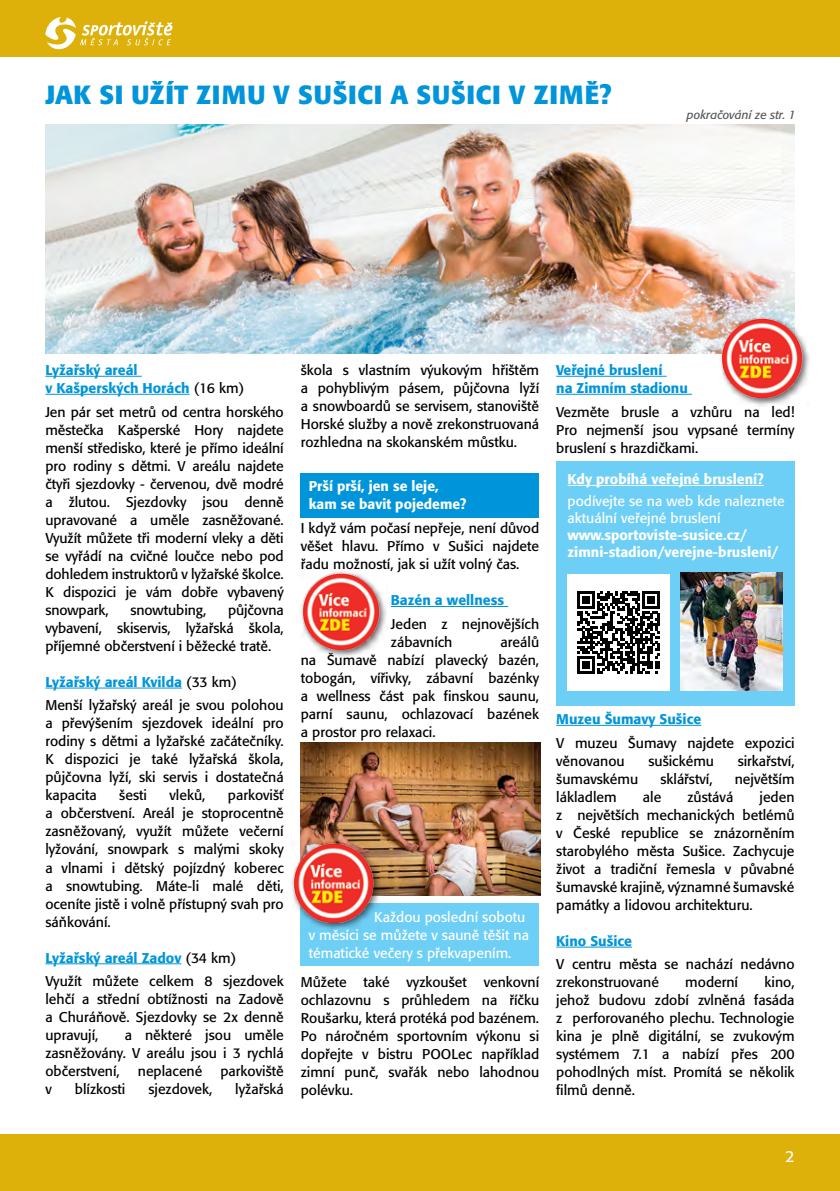
<style>
.page{position:relative;width:840px;height:1191px;background:#fff}
.page>*{position:absolute;margin:0;border:0;box-sizing:border-box;transform-origin:0 0}
.t1{font:700 26px "Formata CE";letter-spacing:.025em;color:#0095da}
.t2{font:16px "Formata CE";color:#fff}
.t3{font:14px/18px "Formata CE";color:#000;text-align:justify}
.t4{font:14px/18px "Formata CE";color:#fff}
.t5{font:500 14px/18px "Formata CE";color:#fff}
.t6{font:500 14px/18px "Formata CE";color:#0095da}
.t7{font:italic 12px "Formata CE";color:#58595b}
.s1{font-weight:400;color:#000}
.s2{font-weight:500;color:#0095da}
</style>
<div class="page">
<div style="left:0;top:0;width:839px;height:57px;background:#ddb00a"></div>
<svg style="left:45px;top:17px;width:127px;height:33px"></svg>
<div style="left:0;top:1134px;width:839px;height:57px;background:#ddb00a"></div>
<img style="left:45px;top:125px;width:749px;height:229px">
<hr style="left:45px;top:376px;width:97px;height:1px;background:#0095da">
<hr style="left:45px;top:394px;width:144px;height:1px;background:#0095da">
<hr style="left:45px;top:687px;width:137px;height:1px;background:#0095da">
<hr style="left:45px;top:963px;width:136px;height:1px;background:#0095da">
<hr style="left:390px;top:606px;width:118px;height:1px;background:#0095da">
<div style="left:300px;top:473px;width:239px;height:44px;background:#0095da"></div>
<img style="left:300px;top:743px;width:240px;height:152px">
<div style="left:300px;top:903px;width:239px;height:63px;background:#6dcff6"></div>
<hr style="left:556px;top:376px;width:110px;height:1px;background:#0095da">
<hr style="left:556px;top:394px;width:135px;height:1px;background:#0095da">
<hr style="left:556px;top:725px;width:145px;height:1px;background:#0095da">
<hr style="left:556px;top:946px;width:75px;height:1px;background:#0095da">
<div style="left:556px;top:461px;width:238px;height:245px;background:#6dcff6"></div>
<div style="left:567px;top:574px;width:102px;height:116px;background:#fff"></div>
<svg style="left:577px;top:591px;width:82px;height:82px"></svg>
<img style="left:680px;top:572px;width:102px;height:118px">
<hr style="left:567px;top:485px;width:196px;height:1px;background:#fff">
<div style="left:290px;top:840px;width:92px;height:91px;background:#000;opacity:.6"></div>
<img style="left:292px;top:840px;width:81px;height:82px">
<div style="left:718px;top:315px;width:92px;height:92px;background:#000;opacity:.6"></div>
<img style="left:720px;top:316px;width:81px;height:82px">
<div style="left:299px;top:569px;width:88px;height:89px;background:#000;opacity:.6"></div>
<img style="left:301px;top:570px;width:78px;height:79px">
<h1 class="t1" style="left:45px;top:80px;width:567px">JAK SI UŽÍT ZIMU V SUŠICI A SUŠICI V ZIMĚ?</h1>
<p class="t7" style="left:686px;top:109px;width:110px">pokračování ze str. 1</p>
<p class="t6" style="left:45px;top:361px;width:200px">Lyžařský areál<br>v Kašperských Horách <span class="s1">(16 km)</span></p>
<p class="t3" style="left:45px;top:403px;width:240px">Jen pár set metrů od centra horského městečka Kašperské Hory najdete menší středisko, které je přímo ideální pro rodiny s dětmi. V areálu najdete čtyři sjezdovky - červenou, dvě modré a žlutou. Sjezdovky jsou denně upravované a uměle zasněžované.<br>Využít můžete tři moderní vleky a děti se vyřádí na cvičné loučce nebo pod dohledem instruktorů v lyžařské školce.<br>K dispozici je vám dobře vybavený snowpark,</p>
<p class="t3" style="left:130px;top:601px;width:77px">snowtubing,</p>
<p class="t3" style="left:45px;top:601px;width:240px;text-indent:182px">půjčovna vybavení, skiservis, lyžařská škola, příjemné občerstvení i běžecké tratě.</p>
<p class="t3" style="left:45px;top:670px;width:240px;line-height:23.6px"><span class="s2">Lyžařský areál Kvilda</span> (33 km)<br>Menší lyžařský areál je svou polohou</p>
<p class="t3" style="left:45px;top:715px;width:240px">a převýšením sjezdovek ideální pro rodiny s dětmi a lyžařské začátečníky.<br>K dispozici je také lyžařská škola, půjčovna lyží, ski servis i dostatečná kapacita</p>
<p class="t3" style="left:119px;top:787px;width:29px">šesti</p>
<p class="t3" style="left:169px;top:787px;width:37px">vleků,</p>
<p class="t3" style="left:45px;top:787px;width:240px;text-indent:182px">parkovišť a občerstvení. Areál je stoprocentně zasněžovaný, využít můžete večerní lyžování, snowpark s malými skoky a vlnami i dětský pojízdný koberec a snowtubing. Máte-li malé děti, oceníte jistě i volně přístupný svah pro sáňkování.</p>
<p class="t3" style="left:45px;top:946px;width:240px;line-height:23.6px"><span class="s2">Lyžařský areál Zadov</span> (34 km)<br>Využít můžete celkem 8 sjezdovek</p>
<p class="t3" style="left:45px;top:990px;width:240px">lehčí a střední obtížnosti na Zadově a Churáňově. Sjezdovky se 2x denně upravují,</p>
<p class="t3" style="left:45px;top:1026px;width:240px;text-indent:79px">a některé jsou uměle zasněžovány. V areálu jsou i 3 rychlá občerstvení,</p>
<p class="t3" style="left:138px;top:1062px;width:66px">neplacené</p>
<p class="t3" style="left:220px;top:1062px;width:65px">parkoviště</p>
<p class="t3" style="left:45px;top:1080px;width:8px">v</p>
<p class="t3" style="left:75px;top:1080px;width:52px">blízkosti</p>
<p class="t3" style="left:148px;top:1080px;width:65px">sjezdovek,</p>
<p class="t3" style="left:235px;top:1080px;width:50px">lyžařská</p>
<p class="t3" style="left:300px;top:361px;width:240px">škola s vlastním výukovým hřištěm a pohyblivým pásem, půjčovna lyží a snowboardů se servisem, stanoviště Horské služby a nově zrekonstruovaná rozhledna na skokanském můstku.</p>
<p class="t5" style="left:308px;top:478px;width:159px">Prší prší, jen se leje, kam se bavit pojedeme?</p>
<p class="t3" style="left:300px;top:519px;width:240px">I když vám počasí nepřeje, není důvod věšet hlavu. Přímo v Sušici najdete řadu možností, jak si užít volný čas.</p>
<p class="t6" style="left:390px;top:591px;width:115px">Bazén a wellness</p>
<p class="t3" style="left:390px;top:615px;width:150px">Jeden z nejnovějších zábavních</p>
<p class="t3" style="left:300px;top:633px;width:240px;text-indent:200px">areálů na Šumavě nabízí plavecký bazén, tobogán, vířivky, zábavní bazénky a wellness část pak finskou saunu, parní saunu, ochlazovací bazének a prostor pro relaxaci.</p>
<p class="t4" style="left:308px;top:908px;width:221px;text-indent:65px">Každou poslední sobotu v měsíci se můžete v sauně těšit na tématické večery s překvapením.</p>
<p class="t3" style="left:300px;top:973px;width:240px">Můžete také vyzkoušet venkovní ochlazovnu s průhledem na říčku Roušarku, která protéká pod bazénem.<br>Po náročném sportovním výkonu si dopřejte v bistru POOLec například zimní punč, svařák nebo lahodnou polévku.</p>
<p class="t6" style="left:556px;top:361px;width:133px">Veřejné bruslení<br>na Zimním stadionu</p>
<p class="t3" style="left:556px;top:403px;width:240px">Vezměte brusle a vzhůru na led!<br>Pro nejmenší jsou vypsané termíny bruslení s hrazdičkami.</p>
<p class="t5" style="left:567px;top:470px;width:197px">Kdy probíhá veřejné bruslení?</p>
<p class="t4" style="left:567px;top:493px;width:219px;line-height:16.8px">podívejte se na web kde naleznete aktuální veřejné bruslení</p>
<p class="t5" style="left:567px;top:527px;width:212px;line-height:16.8px">www.sportoviste-susice.cz/ zimni-stadion/verejne-brusleni/</p>
<p class="t6" style="left:556px;top:710px;width:146px">Muzeu Šumavy Sušice</p>
<p class="t3" style="left:556px;top:734px;width:240px">V muzeu Šumavy najdete expozici věnovanou</p>
<p class="t3" style="left:648px;top:752px;width:67px">sušickému</p>
<p class="t3" style="left:737px;top:752px;width:58px">sirkařství,</p>
<p class="t3" style="left:556px;top:770px;width:83px">šumavskému</p>
<p class="t3" style="left:660px;top:770px;width:54px">sklářství,</p>
<p class="t3" style="left:734px;top:770px;width:61px">největším</p>
<p class="t3" style="left:556px;top:788px;width:62px">lákladlem</p>
<p class="t3" style="left:642px;top:788px;width:20px">ale</p>
<p class="t3" style="left:687px;top:788px;width:47px">zůstává</p>
<p class="t3" style="left:556px;top:788px;width:240px;text-indent:203px">jeden z největších mechanických betlémů v České republice se znázorněním starobylého města Sušice. Zachycuje život a tradiční řemesla v půvabné šumavské krajině, významné šumavské památky a lidovou architekturu.</p>
<p class="t6" style="left:556px;top:932px;width:77px">Kino Sušice</p>
<p class="t3" style="left:556px;top:955px;width:240px">V centru města se nachází nedávno zrekonstruované</p>
<p class="t3" style="left:685px;top:973px;width:54px">moderní</p>
<p class="t3" style="left:556px;top:973px;width:240px;text-indent:208px">kino, jehož budovu zdobí zvlněná fasáda z perforovaného plechu. Technologie kina je plně digitální, se zvukovým systémem 7.1 a nabízí přes 200 pohodlných míst. Promítá se několik filmů denně.</p>
<p class="t2" style="left:784px;top:1147px;width:11px">2</p>
</div>
